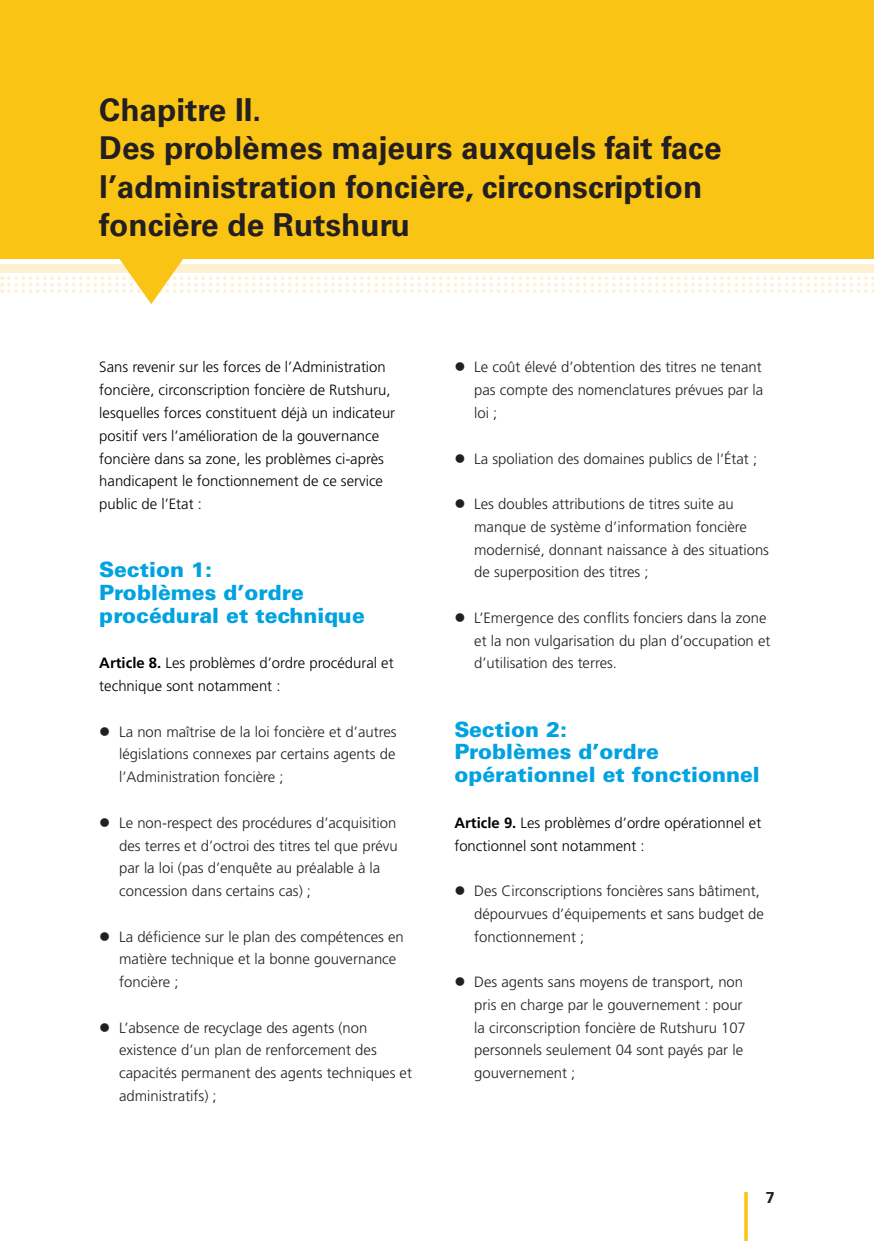
<style>
.page{position:relative;width:874px;height:1241px;background:#fff}
.page>*{position:absolute;margin:0;border:0;box-sizing:border-box;transform-origin:0 0}
.Chapter_heading1{font:700 31.5px/38.5px "Univers LT Std";color:#231f20}
.Title_2{font:900 21px/22.8px "Univers LT Std";color:#00a2df}
.t1{font:700 15.75px "Univers LT Std";color:#231f20}
.t2{font:300 14.88px/22.8px "Frutiger LT Std";color:#231f20}
.Bodytext{font:300 14.88px/22.8px "Frutiger LT Std";color:#000}
.s1{font-weight:700}
</style>
<div class="page">
<svg style="left:744px;top:1192px;width:3px;height:48px"></svg>
<svg style="left:2px;top:276px;width:1px;height:17px"></svg>
<div style="left:0;top:0;width:873px;height:258px;background:#fac415"></div>
<svg style="left:9px;top:251px;width:865px;height:53px"></svg>
<p class="Chapter_heading1" style="left:99px;top:90px;width:163px">Chapitre II.</p>
<p class="Chapter_heading1" style="left:99px;top:129px;width:623px">Des problèmes majeurs auxquels fait face l’administration foncière, circonscription foncière de Rutshuru</p>
<p class="Bodytext" style="left:99px;top:356px;width:297px">Sans revenir sur les forces de l’Administration foncière, circonscription foncière de Rutshuru, lesquelles forces constituent déjà un indicateur positif vers l’amélioration de la gouvernance foncière dans sa zone, les problèmes ci-après handicapent le fonctionnement de ce service public de l’Etat :</p>
<p class="Title_2" style="left:99px;top:558px;width:114px">Section 1:</p>
<p class="Title_2" style="left:99px;top:581px;width:267px">Problèmes d’ordre procédural et technique</p>
<p class="Bodytext" style="left:99px;top:652px;width:296px"><span class="s1">Article 8.</span> Les problèmes d’ordre procédural et technique sont notamment :</p>
<p class="t2" style="left:119px;top:720px;width:279px;text-align:justify;text-indent:-20px">● La non maîtrise de la loi foncière et d’autres législations connexes par certains agents de l’Administration foncière ;</p>
<p class="t2" style="left:119px;top:811px;width:280px;text-indent:-20px">● Le non-respect des procédures d’acquisition des terres et d’octroi des titres tel que prévu par la loi (pas d’enquête au préalable à la concession dans certains cas) ;</p>
<p class="t2" style="left:119px;top:925px;width:286px;text-indent:-20px">● La déficience sur le plan des compétences en matière technique et la bonne gouvernance foncière ;</p>
<p class="t2" style="left:119px;top:1016px;width:294px;text-indent:-20px">● L’absence de recyclage des agents (non existence d’un plan de renforcement des capacités permanent des agents techniques et administratifs) ;</p>
<p class="t2" style="left:474px;top:356px;width:290px;text-align:justify;text-indent:-20px">● Le coût élevé d’obtention des titres ne tenant pas compte des nomenclatures prévues par la loi ;</p>
<p class="t2" style="left:454px;top:447px;width:304px">● La spoliation des domaines publics de l’État ;</p>
<p class="t2" style="left:474px;top:492px;width:296px;text-indent:-20px">● Les doubles attributions de titres suite au manque de système d’information foncière modernisé, donnant naissance à des situations de superposition des titres ;</p>
<p class="t2" style="left:474px;top:606px;width:297px;text-indent:-20px">● L’Emergence des conflits fonciers dans la zone et la non vulgarisation du plan d’occupation et d’utilisation des terres.</p>
<p class="Title_2" style="left:454px;top:717px;width:114px">Section 2:</p>
<p class="Title_2" style="left:454px;top:740px;width:307px">Problèmes d’ordre opérationnel et fonctionnel</p>
<p class="Bodytext" style="left:454px;top:811px;width:308px"><span class="s1">Article 9.</span> Les problèmes d’ordre opérationnel et fonctionnel sont notamment :</p>
<p class="t2" style="left:474px;top:879px;width:291px;text-indent:-20px">● Des Circonscriptions foncières sans bâtiment, dépourvues d’équipements et sans budget de fonctionnement ;</p>
<p class="t2" style="left:474px;top:970px;width:273px;text-indent:-20px">● Des agents sans moyens de transport, non pris en charge par le gouvernement : pour la circonscription foncière de Rutshuru 107 personnels seulement 04 sont payés par le gouvernement ;</p>
<p class="t1" style="left:765px;top:1188px;width:10px">7</p>
</div>
